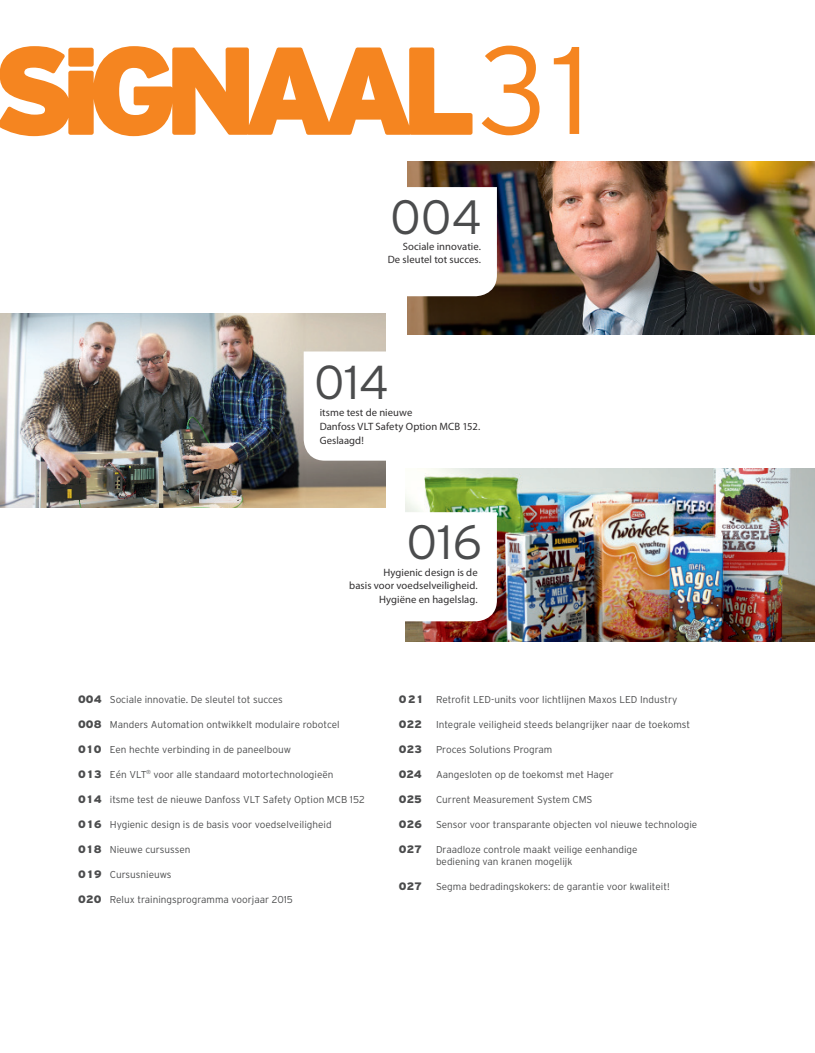
<style>
.page{position:relative;width:815px;height:1053px;background:#fff}
.page>*{position:absolute;margin:0;border:0;box-sizing:border-box;transform-origin:0 0}
.t1{font:300 124.12px "Interstate";color:#f58520}
.t2{font:300 48px "Interstate";color:#4b4c4d}
.t3{font:300 47.5px "Interstate";color:#4b4c4d}
.t4{font:900 10.75px "Interstate";letter-spacing:.02em;color:#4b4c4d}
.t5{font:10.62px/13.8px "Myriad Pro";letter-spacing:.005em;color:#312f30;text-align:right}
.t6{font:300 10px/12.5px "Interstate";color:#4b4c4d}
</style>
<div class="page">
<svg style="left:0;top:46px;width:473px;height:90px;fill:#f58520"></svg>
<img style="left:407px;top:161px;width:408px;height:174px">
<img style="left:405px;top:468px;width:410px;height:173px">
<img style="left:0;top:314px;width:385px;height:193px">
<svg style="left:407px;top:187px;width:90px;height:109px"></svg>
<svg style="left:405px;top:512px;width:92px;height:109px"></svg>
<svg style="left:304px;top:351px;width:82px;height:109px"></svg>
<h1 class="t1" style="left:478px;top:20px;width:115px">31</h1>
<h2 class="t2" style="left:390px;top:190px;width:93px">004</h2>
<p class="t5" style="left:388px;top:239px;width:95px">Sociale innovatie.<br>De sleutel tot succes.</p>
<h3 class="t3" style="left:314px;top:356px;width:77px">014</h3>
<p class="t5" style="left:320px;top:406px;width:162px;text-align:left">itsme test de nieuwe<br>Danfoss VLT Safety Option MCB 152.<br>Geslaagd!</p>
<h2 class="t2" style="left:406px;top:515px;width:77px">016</h2>
<p class="t5" style="left:349px;top:565px;width:130px">Hygienic design is de<br>basis voor voedselveiligheid.<br>Hygiëne en hagelslag.</p>
<p class="t4" style="left:78px;top:692px;width:25px">004</p>
<p class="t4" style="left:78px;top:717px;width:25px">008</p>
<p class="t4" style="left:78px;top:742px;width:25px">010</p>
<p class="t4" style="left:78px;top:767px;width:25px">013</p>
<p class="t4" style="left:78px;top:792px;width:25px">014</p>
<p class="t4" style="left:78px;top:817px;width:25px">016</p>
<p class="t4" style="left:78px;top:842px;width:25px">018</p>
<p class="t4" style="left:78px;top:867px;width:25px">019</p>
<p class="t4" style="left:78px;top:892px;width:25px">020</p>
<p class="t6" style="left:110px;top:692px;width:175px">Sociale innovatie. De sleutel tot succes</p>
<p class="t6" style="left:110px;top:717px;width:231px">Manders Automation ontwikkelt modulaire robotcel</p>
<p class="t6" style="left:110px;top:742px;width:183px">Een hechte verbinding in de paneelbouw</p>
<p class="t6" style="left:110px;top:767px;width:225px">Eén VLT<sup>®</sup> voor alle standaard motortechnologieën</p>
<p class="t6" style="left:110px;top:792px;width:256px">itsme test de nieuwe Danfoss VLT Safety Option MCB 152</p>
<p class="t6" style="left:110px;top:817px;width:223px">Hygienic design is de basis voor voedselveiligheid</p>
<p class="t6" style="left:110px;top:842px;width:82px">Nieuwe cursussen</p>
<p class="t6" style="left:110px;top:867px;width:63px">Cursusnieuws</p>
<p class="t6" style="left:110px;top:892px;width:185px">Relux trainingsprogramma voorjaar 2015</p>
<p class="t4" style="left:399px;top:692px;width:25px">021</p>
<p class="t4" style="left:399px;top:717px;width:25px">022</p>
<p class="t4" style="left:399px;top:742px;width:25px">023</p>
<p class="t4" style="left:399px;top:767px;width:25px">024</p>
<p class="t4" style="left:399px;top:792px;width:25px">025</p>
<p class="t4" style="left:399px;top:817px;width:25px">026</p>
<p class="t4" style="left:399px;top:842px;width:25px">027</p>
<p class="t4" style="left:399px;top:880px;width:25px">027</p>
<p class="t6" style="left:436px;top:692px;width:243px">Retrofit LED-units voor lichtlijnen Maxos LED Industry</p>
<p class="t6" style="left:436px;top:717px;width:256px">Integrale veiligheid steeds belangrijker naar de toekomst</p>
<p class="t6" style="left:436px;top:742px;width:118px">Proces Solutions Program</p>
<p class="t6" style="left:436px;top:767px;width:179px">Aangesloten op de toekomst met Hager</p>
<p class="t6" style="left:436px;top:792px;width:158px">Current Measurement System CMS</p>
<p class="t6" style="left:436px;top:817px;width:263px">Sensor voor transparante objecten vol nieuwe technologie</p>
<p class="t6" style="left:436px;top:842px;width:203px">Draadloze controle maakt veilige eenhandige bediening van kranen mogelijk</p>
<p class="t6" style="left:436px;top:880px;width:235px">Segma bedradingskokers: de garantie voor kwaliteit!</p>
</div>
